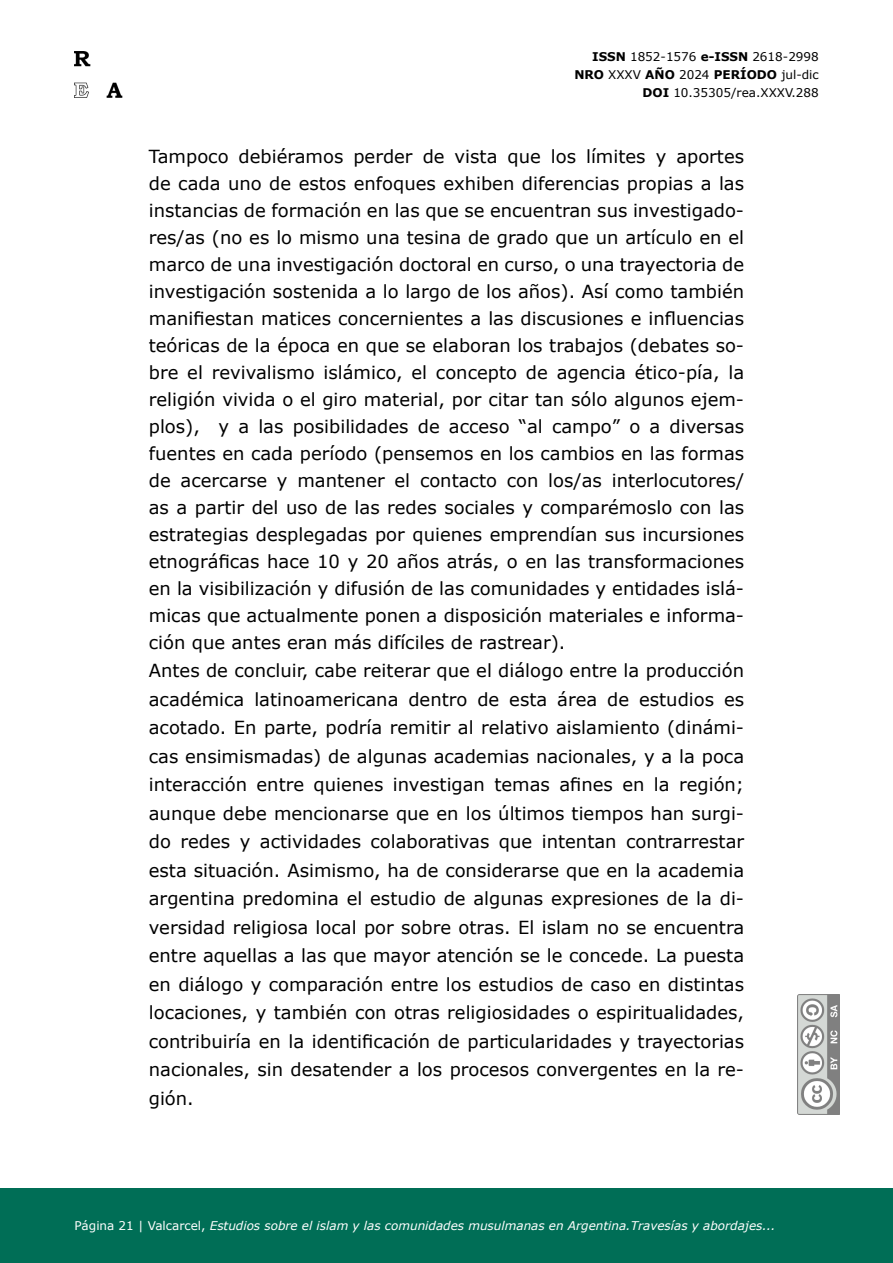
<style>
.page{position:relative;width:893px;height:1263px;background:#fff}
.page>*{position:absolute;margin:0;border:0;box-sizing:border-box;transform-origin:0 0}
.t1{font:18px/27px "Verdana";color:#000;text-align:justify}
.t2{font:italic 12px "Verdana";color:#fff}
.t3{font:12px/18px "Verdana";color:#000;text-align:right}
.s1{font-weight:700}
.s2{font-style:normal}
</style>
<div class="page">
<img style="left:798px;top:994px;width:42px;height:120px">
<div style="left:0;top:1188px;width:893px;height:75px;background:#006e56"></div>
<img style="left:74px;top:52px;width:49px;height:45px">
<p class="t3" style="left:574px;top:48px;width:246px"><span class="s1">ISSN</span> 1852-1576 <span class="s1">e-ISSN</span> 2618-2998<br><span class="s1">NRO</span> XXXV <span class="s1">AÑO</span> 2024 <span class="s1">PERÍODO</span> jul-dic<br><span class="s1">DOI</span> 10.35305/rea.XXXV.288</p>
<p class="t1" style="left:149px;top:143px;width:597px">Tampoco debiéramos perder de vista que los límites y aportes de cada uno de estos enfoques exhiben diferencias propias a las instancias de formación en las que se encuentran sus investigado&shy;res/as (no es lo mismo una tesina de grado que un artículo en el marco de una investigación doctoral en curso, o una trayectoria de investigación sostenida a lo largo de los años). Así como también manifiestan matices concernientes a las discusiones e influencias teóricas de la época en que se elaboran los trabajos (debates so&shy;bre el revivalismo islámico, el concepto de agencia ético-pía, la religión vivida o el giro material, por citar tan sólo algunos ejem&shy;plos), y a las posibilidades de acceso “al campo” o a diversas fuentes en cada período (pensemos en los cambios en las formas de acercarse y mantener el contacto con los/as interlocutores/ as a partir del uso de las redes sociales y comparémoslo con las estrategias desplegadas por quienes emprendían sus incursiones etnográficas hace 10 y 20 años atrás, o en las transformaciones en la visibilización y difusión de las comunidades y entidades islá&shy;micas que actualmente ponen a disposición materiales e informa&shy;ción que antes eran más difíciles de rastrear).</p>
<p class="t1" style="left:149px;top:657px;width:597px;line-height:28.5px">Antes de concluir, cabe reiterar que el diálogo entre la producción académica latinoamericana dentro de esta área de estudios es acotado. En parte, podría remitir al relativo aislamiento (dinámi&shy;cas ensimismadas) de algunas academias nacionales, y a la poca interacción entre quienes investigan temas afines en la región; aunque debe mencionarse que en los últimos tiempos han surgi&shy;do redes y actividades colaborativas que intentan contrarrestar esta situación. Asimismo, ha de considerarse que en la academia argentina predomina el estudio de algunas expresiones de la di&shy;versidad religiosa local por sobre otras. El islam no se encuentra entre aquellas a las que mayor atención se le concede. La puesta en diálogo y comparación entre los estudios de caso en distintas locaciones, y también con otras religiosidades o espiritualidades, contribuiría en la identificación de particularidades y trayectorias nacionales, sin desatender a los procesos convergentes en la re&shy;gión.</p>
<p class="t2" style="left:74px;top:1217px;width:703px"><span class="s2">Página 21 | Valcarcel,</span> Estudios sobre el islam y las comunidades musulmanas en Argentina.Travesías y abordajes...</p>
</div>
